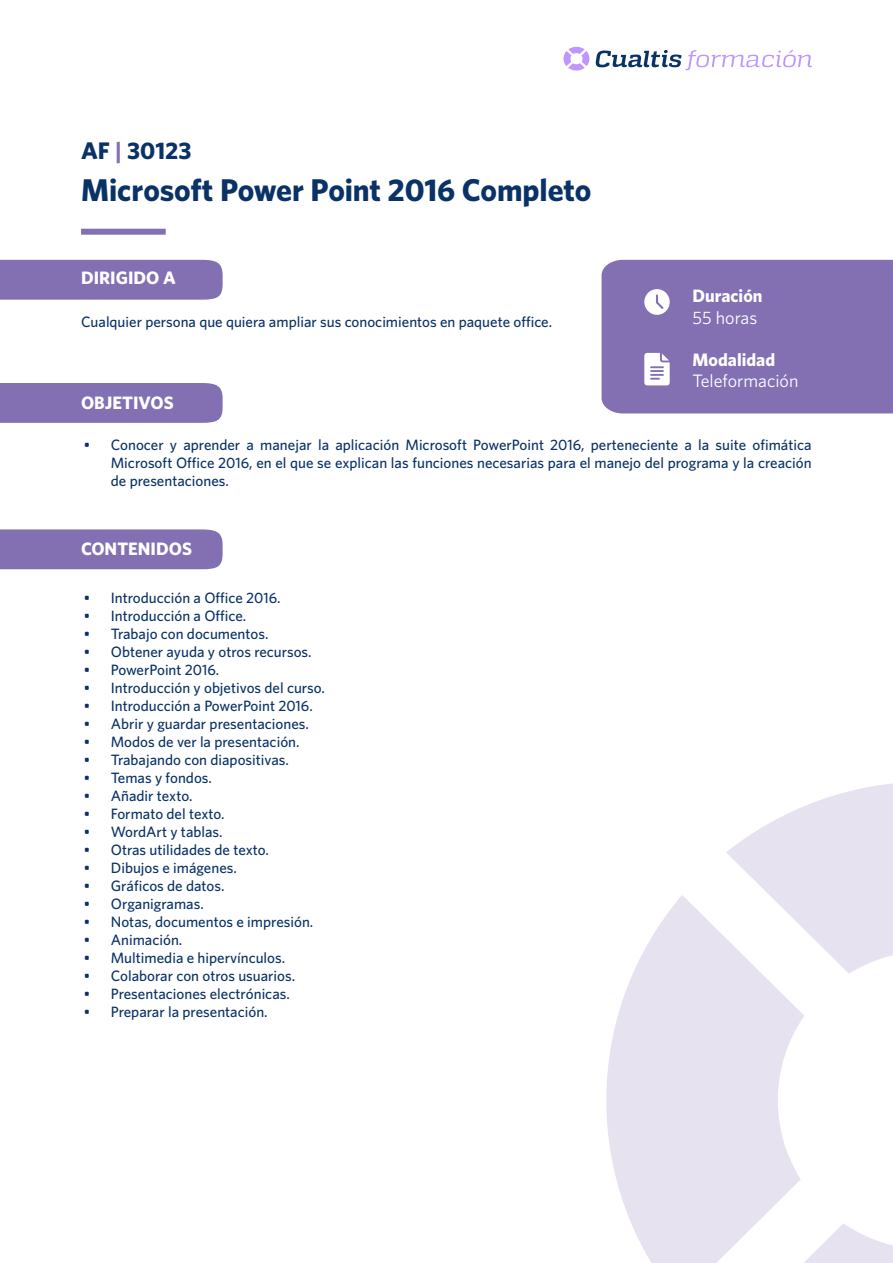
<style>
.page{position:relative;width:893px;height:1263px;background:#fff}
.page>*{position:absolute;margin:0;border:0;box-sizing:border-box;transform-origin:0 0}
.t1{font:700 31.5px "Whitney";letter-spacing:-.005em;color:#093266}
.t2{font:700 24px "Whitney";color:#093266}
.t3{font:700 18px "Whitney";color:#fff}
.t4{font:18px "Whitney";color:#fff}
.t5{font:500 15px/18px "Whitney";color:#093266;text-align:justify}
.s1{color:#8270b3}
</style>
<div class="page">
<svg style="left:726px;top:783px;width:167px;height:190px"></svg>
<svg style="left:804px;top:1223px;width:89px;height:40px"></svg>
<svg style="left:606px;top:895px;width:198px;height:368px;fill:#e6e2f0"></svg>
<div style="left:81px;top:229px;width:85px;height:6px;background:#8270b3"></div>
<div style="left:0;top:260px;width:223px;height:40px;background:#8270b3"></div>
<div style="left:0;top:383px;width:223px;height:40px;background:#8270b3"></div>
<div style="left:0;top:529px;width:223px;height:40px;background:#8270b3"></div>
<div style="left:602px;top:260px;width:291px;height:153px;background:#8270b3"></div>
<svg style="left:563px;top:47px;width:26px;height:24px"></svg>
<svg style="left:595px;top:50px;width:217px;height:20px"></svg>
<h2 class="t2" style="left:81px;top:136px;width:112px">AF <span class="s1">|</span> 30123</h2>
<h1 class="t1" style="left:81px;top:171px;width:512px">Microsoft Power Point 2016 Completo</h1>
<p class="t3" style="left:81px;top:267px;width:96px">DIRIGIDO A</p>
<p class="t5" style="left:81px;top:312px;width:473px">Cualquier persona que quiera ampliar sus conocimientos en paquete office.</p>
<p class="t3" style="left:81px;top:391px;width:94px">OBJETIVOS</p>
<p class="t3" style="left:693px;top:285px;width:71px">Duración</p>
<p class="t4" style="left:693px;top:307px;width:66px">55 horas</p>
<p class="t3" style="left:693px;top:349px;width:84px">Modalidad</p>
<p class="t4" style="left:693px;top:371px;width:107px">Teleformación</p>
<p class="t5" style="left:111px;top:435px;width:702px;text-indent:-27px">• Conocer y aprender a manejar la aplicación Microsoft PowerPoint 2016, perteneciente a la suite ofimática Microsoft Office 2016, en el que se explican las funciones necesarias para el manejo del programa y la creación de presentaciones.</p>
<p class="t3" style="left:81px;top:538px;width:112px">CONTENIDOS</p>
<p class="t5" style="left:84px;top:589px;width:198px">• Introducción a Office 2016.</p>
<p class="t5" style="left:84px;top:607px;width:164px">• Introducción a Office.</p>
<p class="t5" style="left:84px;top:625px;width:186px">• Trabajo con documentos.</p>
<p class="t5" style="left:84px;top:643px;width:229px">• Obtener ayuda y otros recursos.</p>
<p class="t5" style="left:84px;top:661px;width:137px">• PowerPoint 2016.</p>
<p class="t5" style="left:84px;top:679px;width:243px">• Introducción y objetivos del curso.</p>
<p class="t5" style="left:84px;top:697px;width:230px">• Introducción a PowerPoint 2016.</p>
<p class="t5" style="left:84px;top:715px;width:227px">• Abrir y guardar presentaciones.</p>
<p class="t5" style="left:84px;top:733px;width:217px">• Modos de ver la presentación.</p>
<p class="t5" style="left:84px;top:751px;width:207px">• Trabajando con diapositivas.</p>
<p class="t5" style="left:84px;top:769px;width:130px">• Temas y fondos.</p>
<p class="t5" style="left:84px;top:787px;width:110px">• Añadir texto.</p>
<p class="t5" style="left:84px;top:805px;width:142px">• Formato del texto.</p>
<p class="t5" style="left:84px;top:823px;width:140px">• WordArt y tablas.</p>
<p class="t5" style="left:84px;top:841px;width:187px">• Otras utilidades de texto.</p>
<p class="t5" style="left:84px;top:859px;width:155px">• Dibujos e imágenes.</p>
<p class="t5" style="left:84px;top:877px;width:142px">• Gráficos de datos.</p>
<p class="t5" style="left:84px;top:895px;width:121px">• Organigramas.</p>
<p class="t5" style="left:84px;top:913px;width:231px">• Notas, documentos e impresión.</p>
<p class="t5" style="left:84px;top:931px;width:100px">• Animación.</p>
<p class="t5" style="left:84px;top:949px;width:203px">• Multimedia e hipervínculos.</p>
<p class="t5" style="left:84px;top:967px;width:213px">• Colaborar con otros usuarios.</p>
<p class="t5" style="left:84px;top:985px;width:208px">• Presentaciones electrónicas.</p>
<p class="t5" style="left:84px;top:1003px;width:185px">• Preparar la presentación.</p>
</div>
